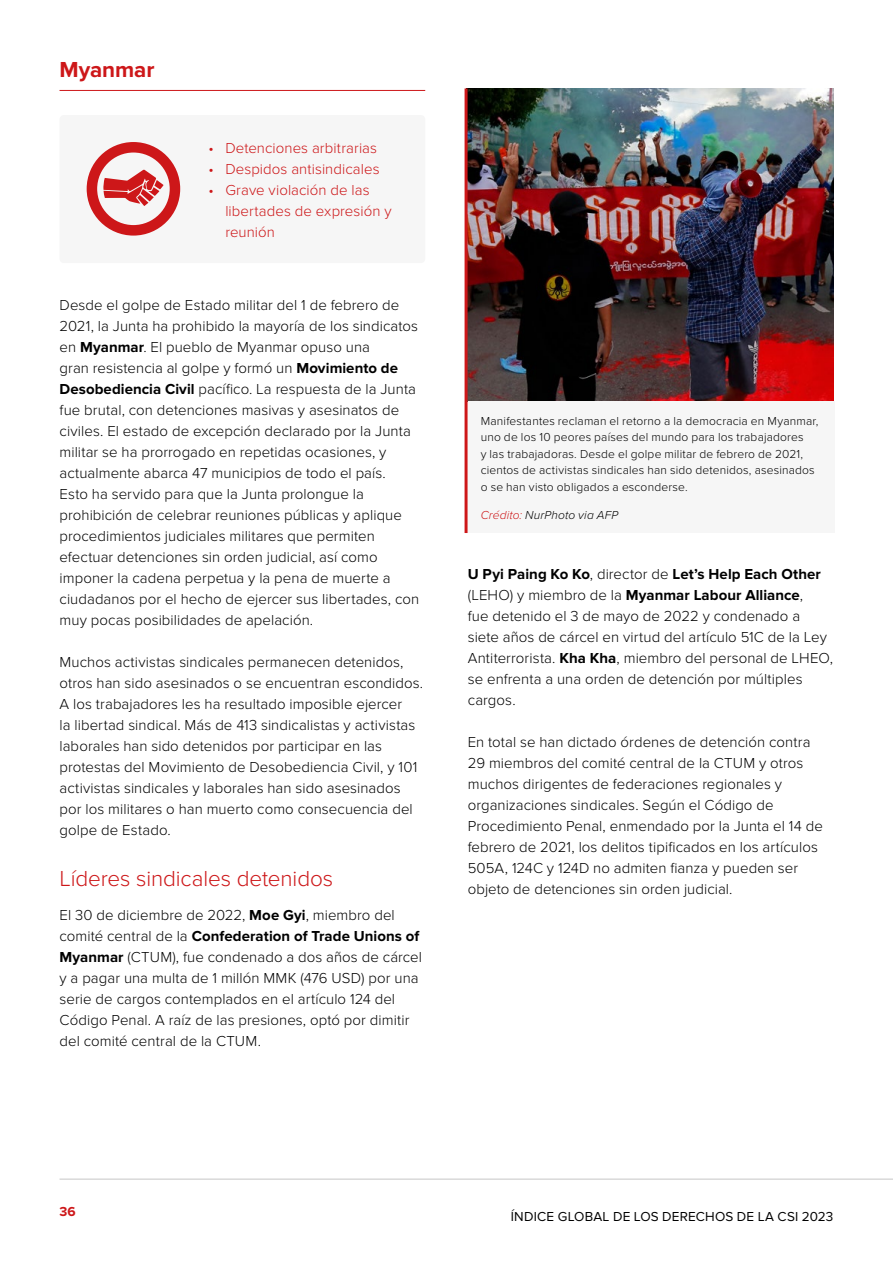
<style>
.page{position:relative;width:893px;height:1263px;background:#fff}
.page>*{position:absolute;margin:0;border:0;box-sizing:border-box;transform-origin:0 0}
.t1{font:300 22.5px "Proxima Nova";letter-spacing:-.005em;color:#cd1719}
.t2{font:700 22.5px "Proxima Nova";letter-spacing:-.005em;color:#cd1719}
.t3{font:300 15px/21px "Proxima Nova";letter-spacing:.005em;color:#000}
.t4{font:300 15px/21px "Proxima Nova";letter-spacing:.005em;color:#cd1719}
.t5{font:13.5px "Proxima Nova";letter-spacing:.015em;color:#000}
.t6{font:700 13.5px "Proxima Nova";color:#cd1719}
.t7{font:300 12px/16.5px "Proxima Nova";letter-spacing:.015em;color:#000}
.t8{font:italic 300 12px "Proxima Nova";letter-spacing:.01em;color:#000}
.s1{font-weight:700}
.s2{color:#cd1719}
</style>
<div class="page">
<hr style="left:60px;top:1179px;width:833px;height:1px;background:#c6c6c6">
<hr style="left:60px;top:90px;width:365px;height:1px;background:#cd1719">
<div style="left:60px;top:115px;width:365px;height:148px;background:#f6f6f6;border-radius:4px"></div>
<div style="left:87px;top:142px;width:93px;height:94px;border:11px solid #cd1719;border-radius:50%"></div>
<svg style="left:103px;top:169px;width:60px;height:37px"></svg>
<img style="left:468px;top:88px;width:365px;height:313px">
<hr style="left:465px;top:88px;width:3px;height:445px;background:#cd1719">
<div style="left:468px;top:402px;width:366px;height:131px;background:#f6f6f6"></div>
<h1 class="t2" style="left:60px;top:58px;width:96px">Myanmar</h1>
<p class="t4" style="left:208px;top:137px;width:170px">• Detenciones arbitrarias</p>
<p class="t4" style="left:208px;top:158px;width:173px">• Despidos antisindicales</p>
<p class="t4" style="left:225px;top:179px;width:168px;text-indent:-17px">• Grave violación de las libertades de expresión y reunión</p>
<p class="t3" style="left:60px;top:294px;width:361px">Desde el golpe de Estado militar del 1 de febrero de 2021, la Junta ha prohibido la mayoría de los sindicatos en <span class="s1">Myanmar</span>. El pueblo de Myanmar opuso una<br>gran resistencia al golpe y formó un <span class="s1">Movimiento de Desobediencia Civil</span> pacífico. La respuesta de la Junta fue brutal, con detenciones masivas y asesinatos de civiles. El estado de excepción declarado por la Junta militar se ha prorrogado en repetidas ocasiones, y actualmente abarca 47 municipios de todo el país.<br>Esto ha servido para que la Junta prolongue la prohibición de celebrar reuniones públicas y aplique procedimientos judiciales militares que permiten efectuar detenciones sin orden judicial, así como imponer la cadena perpetua y la pena de muerte a ciudadanos por el hecho de ejercer sus libertades, con muy pocas posibilidades de apelación.</p>
<p class="t3" style="left:60px;top:651px;width:365px">Muchos activistas sindicales permanecen detenidos, otros han sido asesinados o se encuentran escondidos.<br>A los trabajadores les ha resultado imposible ejercer<br>la libertad sindical. Más de 413 sindicalistas y activistas laborales han sido detenidos por participar en las protestas del Movimiento de Desobediencia Civil, y 101 activistas sindicales y laborales han sido asesinados por los militares o han muerto como consecuencia del golpe de Estado.</p>
<h1 class="t1" style="left:60px;top:866px;width:275px">Líderes sindicales detenidos</h1>
<p class="t3" style="left:60px;top:904px;width:364px">El 30 de diciembre de 2022, <span class="s1">Moe Gyi</span>, miembro del comité central de la <span class="s1">Confederation of Trade Unions of Myanmar</span> (CTUM), fue condenado a dos años de cárcel y a pagar una multa de 1 millón MMK (476 USD) por una serie de cargos contemplados en el artículo 124 del Código Penal. A raíz de las presiones, optó por dimitir del comité central de la CTUM.</p>
<p class="t7" style="left:481px;top:413px;width:339px">Manifestantes reclaman el retorno a la democracia en Myanmar, uno de los 10 peores países del mundo para los trabajadores<br>y las trabajadoras. Desde el golpe militar de febrero de 2021, cientos de activistas sindicales han sido detenidos, asesinados o se han visto obligados a esconderse.</p>
<p class="t8" style="left:481px;top:510px;width:139px"><span class="s2">Crédito:</span> NurPhoto via AFP</p>
<p class="t3" style="left:468px;top:563px;width:367px"><span class="s1">U Pyi Paing Ko Ko</span>, director de <span class="s1">Let’s Help Each Other </span>(LEHO) y miembro de la <span class="s1">Myanmar Labour Alliance</span>,<br>fue detenido el 3 de mayo de 2022 y condenado a siete años de cárcel en virtud del artículo 51C de la Ley Antiterrorista. <span class="s1">Kha Kha</span>, miembro del personal de LHEO, se enfrenta a una orden de detención por múltiples cargos.</p>
<p class="t3" style="left:468px;top:731px;width:357px">En total se han dictado órdenes de detención contra 29 miembros del comité central de la CTUM y otros muchos dirigentes de federaciones regionales y organizaciones sindicales. Según el Código de Procedimiento Penal, enmendado por la Junta el 14 de febrero de 2021, los delitos tipificados en los artículos 505A, 124C y 124D no admiten fianza y pueden ser objeto de detenciones sin orden judicial.</p>
<p class="t6" style="left:60px;top:1204px;width:18px">36</p>
<p class="t5" style="left:511px;top:1209px;width:324px">ÍNDICE GLOBAL DE LOS DERECHOS DE LA CSI 2023</p>
</div>
